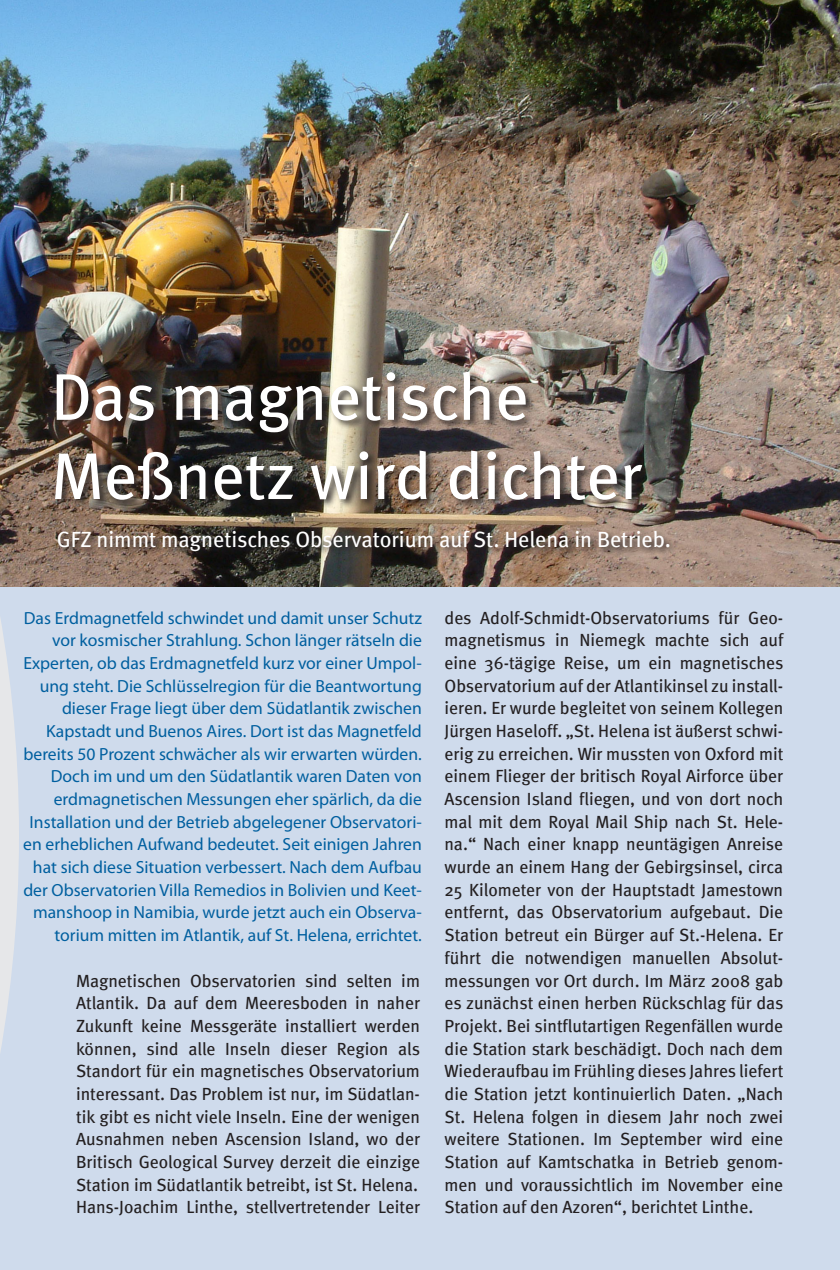
<style>
.page{position:relative;width:840px;height:1270px;background:#fff}
.page>*{position:absolute;margin:0;border:0;box-sizing:border-box;transform-origin:0 0}
.Headline{font:66px/79.2px "Meta";color:#fff}
.Headline_ganzklein{font:22px "Meta";color:#fff}
.Fließ{font:17.6px/22.6px "Meta";color:#231f20;text-align:justify}
.Intro{font:17.6px/22.6px "Myriad Pro";color:#005f9f;text-align:right}
</style>
<div class="page">
<div style="left:19px;top:586px;width:820px;height:684px;background:#cfdbec"></div>
<img style="left:19px;top:0;width:820px;height:586px">
<img style="left:0;top:0;width:19px;height:1270px">
<div style="left:53px;top:370px;width:697px;height:198px;background:#231f20;opacity:.85"></div>
<div style="left:56px;top:528px;width:749px;height:61px;background:#231f20;opacity:.85"></div>
<p class="Headline" style="left:51px;top:356px;width:592px">Das magnetische<br>Meßnetz wird dichter</p>
<p class="Headline_ganzklein" style="left:57px;top:526px;width:615px">GFZ nimmt magnetisches Observatorium auf St. Helena in Betrieb.</p>
<p class="Intro" style="left:23px;top:606px;width:400px">Das Erdmagnetfeld schwindet und damit unser Schutz vor kosmischer Strahlung. Schon länger rätseln die Experten, ob das Erdmagnetfeld kurz vor einer Umpol&shy;ung steht. Die Schlüsselregion für die Beantwortung dieser Frage liegt über dem Südatlantik zwischen Kapstadt und Buenos Aires. Dort ist das Magnetfeld bereits 50 Prozent schwächer als wir erwarten würden.<br>Doch im und um den Südatlantik waren Daten von erdmagnetischen Messungen eher spärlich, da die Installation und der Betrieb abgelegener Observatori&shy;en erheblichen Aufwand bedeutet. Seit einigen Jahren hat sich diese Situation verbessert. Nach dem Aufbau der Observatorien Villa Remedios in Bolivien und Keet&shy;manshoop in Namibia, wurde jetzt auch ein Observa&shy;torium mitten im Atlantik, auf St. Helena, errichtet.</p>
<p class="Fließ" style="left:444px;top:606px;width:340px">des Adolf-Schmidt-Observatoriums für Geo&shy;magnetismus in Niemegk machte sich auf eine 36-tägige Reise, um ein magnetisches Observatorium auf der Atlantikinsel zu install&shy;ieren. Er wurde begleitet von seinem Kollegen Jürgen Haseloff. „St. Helena ist äußerst schwi&shy;erig zu erreichen. Wir mussten von Oxford mit einem Flieger der britisch Royal Airforce über Ascension Island fliegen, und von dort noch mal mit dem Royal Mail Ship nach St. Hele&shy;na.“ Nach einer knapp neuntägigen Anreise wurde an einem Hang der Gebirgsinsel, circa 25 Kilometer von der Hauptstadt Jamestown entfernt, das Observatorium aufgebaut. Die Station betreut ein Bürger auf St.-Helena. Er führt die notwendigen manuellen Absolut&shy;messungen vor Ort durch. Im März 2008 gab es zunächst einen herben Rückschlag für das Projekt. Bei sintflutartigen Regenfällen wurde die Station stark beschädigt. Doch nach dem Wiederaufbau im Frühling dieses Jahres liefert die Station jetzt kontinuierlich Daten. „Nach St. Helena folgen in diesem Jahr noch zwei weitere Stationen. Im September wird eine Station auf Kamtschatka in Betrieb genom&shy;men und voraussichtlich im November eine Station auf den Azoren“, berichtet Linthe.</p>
<p class="Fließ" style="left:76px;top:969px;width:345px">Magnetischen Observatorien sind selten im Atlantik. Da auf dem Meeresboden in naher Zukunft keine Messgeräte installiert werden können, sind alle Inseln dieser Region als Standort für ein magnetisches Observatorium interessant. Das Problem ist nur, im Südatlan&shy;tik gibt es nicht viele Inseln. Eine der wenigen Ausnahmen neben Ascension Island, wo der Britisch Geological Survey derzeit die einzige Station im Südatlantik betreibt, ist St. Helena.</p>
<p class="Fließ" style="left:76px;top:1196px;width:345px">Hans-Joachim Linthe, stellvertretender Leiter</p>
</div>
